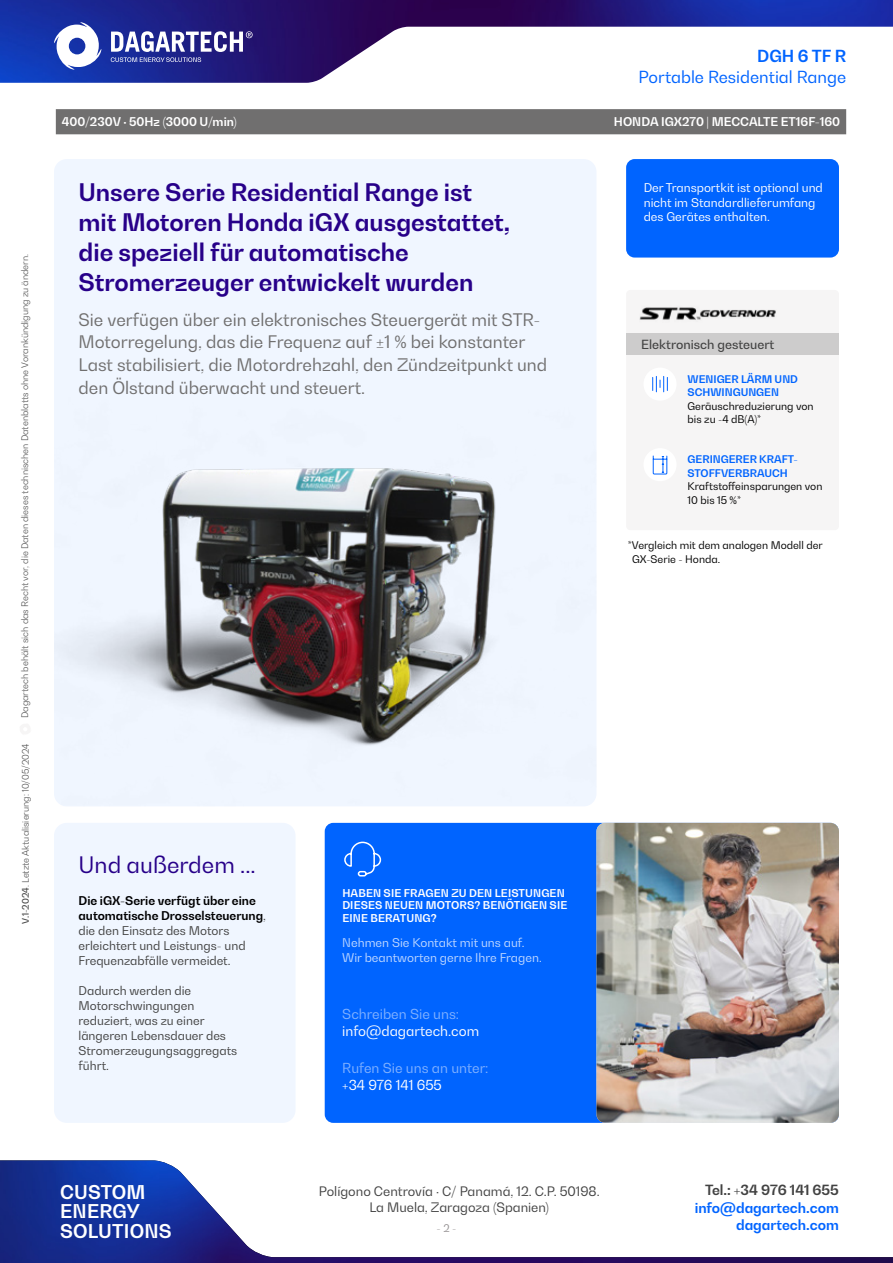
<style>
.page{position:relative;width:893px;height:1263px;background:#fff}
.page>*{position:absolute;margin:0;border:0;box-sizing:border-box;transform-origin:0 0}
.t1{font:700 24px/30px "Bw Gradual";color:#270089}
.t2{font:22.5px "Bw Gradual";color:#270089}
.t3{font:700 18.75px/19.4px "Bw Gradual";letter-spacing:.01em;color:#fff}
.t4{font:17.1px/22.8px "Bw Gradual";color:#706f6f}
.t5{font:16.5px "Bw Gradual";color:#0064ff}
.t6{font:700 16.5px "Bw Gradual";color:#0064ff}
.t7{font:700 13.95px "Bw Gradual";color:#0064ff}
.t8{font:700 13.95px "Bw Gradual";color:#424242}
.t9{font:13.65px "Bw Gradual";color:#80b1ff}
.t10{font:13.65px "Bw Gradual";color:#fff}
.t11{font:12.9px/16.2px "Bw Gradual";color:#424242;text-align:center}
.t12{font:500 12.45px "Bw Gradual";color:#424242}
.t13{font:12px/15px "Bw Gradual";color:#424242}
.t14{font:12px/14.4px "Bw Gradual";color:#fff}
.t15{font:700 12px "Bw Gradual";color:#fff}
.t16{font:700 10.65px/12.9px "Bw Gradual";letter-spacing:.01em;color:#fff}
.t17{font:10.5px/13.5px "Bw Gradual";color:#000}
.t18{font:700 10.5px/13.5px "Bw Gradual";color:#0064ff}
.t19{font:10.5px "Bw Gradual";color:#949091}
.t20{font:300 9px "Bw Gradual";color:#424242}
.s1{font-weight:500}
.s2{font-weight:700;color:#000}
</style>
<div class="page">
<img style="left:0;top:0;width:893px;height:83px">
<svg style="left:111px;top:31px;width:142px;height:31px"></svg>
<svg style="left:54px;top:22px;width:47px;height:48px"></svg>
<img style="left:0;top:1160px;width:893px;height:103px">
<div style="left:54px;top:159px;width:542px;height:647px;background:#f0f6ff;border-radius:13px"></div>
<div style="left:54px;top:823px;width:242px;height:300px;background:#f0f6ff;border-radius:13px"></div>
<img style="left:60px;top:468px;width:536px;height:338px">
<div style="left:626px;top:159px;width:213px;height:99px;background:#0064ff;border-radius:9px"></div>
<div style="left:626px;top:290px;width:213px;height:240px;background:#f6f5f5;border-radius:4px"></div>
<img style="left:639px;top:307px;width:137px;height:13px">
<div style="left:643px;top:368px;width:34px;height:33px;background:#fff;border-radius:50%"></div>
<div style="left:643px;top:448px;width:34px;height:33px;background:#fff;border-radius:50%"></div>
<div style="left:626px;top:333px;width:213px;height:22px;background:#cdcccc"></div>
<svg style="left:652px;top:455px;width:16px;height:20px"></svg>
<svg style="left:652px;top:376px;width:16px;height:16px"></svg>
<div style="left:325px;top:823px;width:514px;height:300px;background:#0064ff;border-radius:9px"></div>
<img style="left:596px;top:823px;width:243px;height:300px">
<svg style="left:344px;top:841px;width:38px;height:36px"></svg>
<div style="left:56px;top:109px;width:790px;height:25px;background:#706f6f"></div>
<p class="t20" style="left:19px;top:718px;width:466px;rotate:-90deg">Dagartech behält sich das Recht vor, die Daten dieses technischen Datenblatts ohne Vorankündigung zu ändern.</p>
<p class="t20" style="left:20px;top:924px;width:182px;rotate:-90deg"><span class="s1">V.1-2024</span>. Letzte Aktualisierung: 10/05/2024</p>
<h3 class="t6" style="left:757px;top:45px;width:90px">DGH 6 TF R</h3>
<h3 class="t5" style="left:638px;top:66px;width:209px">Portable Residential Range</h3>
<p class="t15" style="left:62px;top:114px;width:176px">400/230V · 50Hz (3000 U/min)</p>
<p class="t15" style="left:614px;top:114px;width:228px">HONDA IGX270 | MECCALTE ET16F-160</p>
<h1 class="t1" style="left:79px;top:177px;width:433px">Unsere Serie Residential Range ist mit Motoren Honda iGX ausgestattet, die speziell für automatische Stromerzeuger entwickelt wurden</h1>
<h3 class="t4" style="left:79px;top:307px;width:470px">Sie verfügen über ein elektronisches Steuergerät mit STR-Motorregelung, das die Frequenz auf ±1 % bei konstanter Last stabilisiert, die Motordrehzahl, den Zündzeitpunkt und den Ölstand überwacht und steuert.</h3>
<p class="t14" style="left:644px;top:180px;width:181px">Der Transportkit ist optional und nicht im Standardlieferumfang des Gerätes enthalten.</p>
<p class="t12" style="left:641px;top:336px;width:135px">Elektronisch gesteuert</p>
<p class="t18" style="left:688px;top:372px;width:112px">WENIGER LÄRM UND<br>SCHWINGUNGEN</p>
<p class="t17" style="left:688px;top:399px;width:128px">Geräuschreduzierung von bis zu -4 dB(A)*</p>
<p class="t18" style="left:688px;top:452px;width:112px">GERINGERER KRAFT-<br>STOFFVERBRAUCH</p>
<p class="t17" style="left:688px;top:479px;width:136px">Kraftstoffeinsparungen von<br>10 bis 15 %*</p>
<p class="t17" style="left:632px;top:538px;width:192px;text-indent:-4px">*Vergleich mit dem analogen Modell der<br>GX-Serie - Honda.</p>
<h2 class="t2" style="left:79px;top:850px;width:179px">Und außerdem ...</h2>
<p class="t13" style="left:79px;top:893px;width:189px"><span class="s2">Die iGX-Serie verfügt über eine automatische Drosselsteuerung</span>, die den Einsatz des Motors erleichtert und Leistungs- und<br>Frequenzabfälle vermeidet.</p>
<p class="t13" style="left:79px;top:983px;width:160px">Dadurch werden die<br>Motorschwingungen reduziert, was zu einer längeren Lebensdauer des<br>Stromerzeugungsaggregats führt.</p>
<p class="t16" style="left:342px;top:886px;width:226px">HABEN SIE FRAGEN ZU DEN LEISTUNGEN<br>DIESES NEUEN MOTORS? BENÖTIGEN SIE<br>EINE BERATUNG?</p>
<p class="t14" style="left:342px;top:935px;width:201px;line-height:15px">Nehmen Sie Kontakt mit uns auf.<br>Wir beantworten gerne Ihre Fragen.</p>
<p class="t9" style="left:342px;top:1005px;width:118px">Schreiben Sie uns:</p>
<p class="t10" style="left:342px;top:1022px;width:138px">info@dagartech.com</p>
<p class="t9" style="left:342px;top:1059px;width:148px">Rufen Sie uns an unter:</p>
<p class="t10" style="left:342px;top:1076px;width:101px">+34 976 141 655</p>
<h3 class="t3" style="left:60px;top:1182px;width:113px">CUSTOM<br>ENERGY<br>SOLUTIONS</h3>
<p class="t11" style="left:319px;top:1182px;width:282px">Polígono Centrovía · C/ Panamá, 12. C.P. 50198.<br>La Muela, Zaragoza (Spanien)</p>
<p class="t19" style="left:437px;top:1221px;width:21px">- 2 -</p>
<p class="t8" style="left:705px;top:1180px;width:135px">Tel.: +34 976 141 655</p>
<p class="t7" style="left:695px;top:1199px;width:146px">info@dagartech.com</p>
<p class="t7" style="left:736px;top:1215px;width:104px">dagartech.com</p>
</div>
